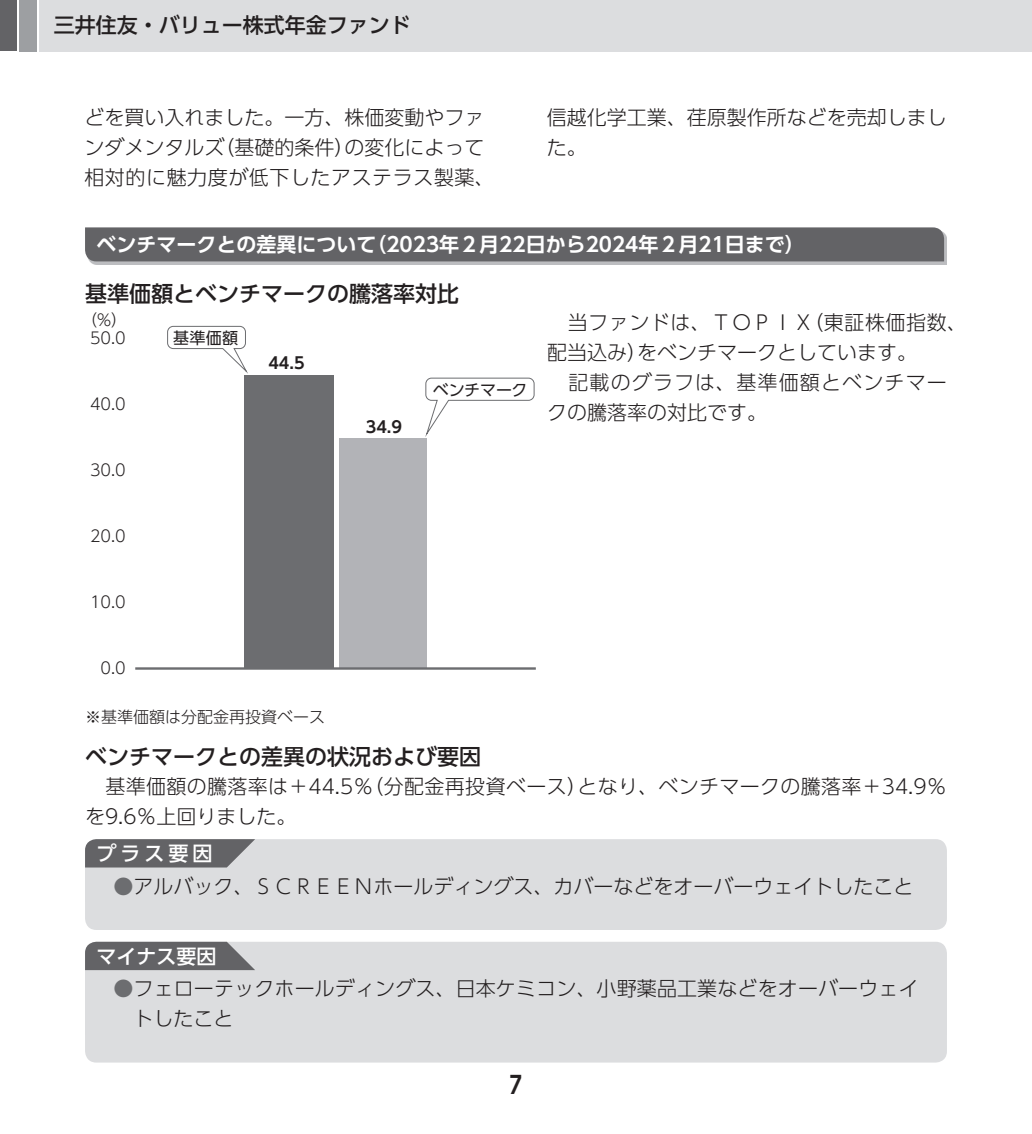
<style>
.page{position:relative;width:1032px;height:1134px;background:#fff}
.page>*{position:absolute;margin:0;border:0;box-sizing:border-box;transform-origin:0 0}
.t1{font:700 24px "UD Shin Go Pro De";color:#231f20}
.t2{font:500 22px "UD Shin Go Pro";color:#231f20}
.t3{font:500 21px "UD Shin Go Pro";color:#231f20}
.t4{font:300 20px/30px "UD Shin Go Pro";color:#231f20}
.t5{font:300 20px/30px "UD Shin Go Pro";letter-spacing:.03em;color:#231f20}
.t6{font:700 20px "UD Shin Go Pro De";color:#fff}
.t7{font:500 20px "UD Shin Go Pro";color:#fff}
.t8{font:300 16px "UD Shin Go Pro";color:#231f20}
.t9{font:16px "UD Shin Go Pro";letter-spacing:-.005em;color:#231f20}
.t10{font:700 16px "UD Shin Go Pro De";color:#231f20}
.s1{color:#6c6d70}
</style>
<div class="page">
<div style="left:0;top:0;width:17px;height:51px;background:#636366"></div>
<div style="left:20px;top:0;width:17px;height:51px;background:#9d9fa2"></div>
<div style="left:40px;top:0;width:992px;height:51px;background:#dcdddf"></div>
<div style="left:88px;top:230px;width:859px;height:34px;background:linear-gradient(to right,#bcbdc0,#bcbdc0)"></div>
<div style="left:85px;top:227px;width:859px;height:34px;background:#636366"></div>
<div style="left:244px;top:375px;width:89px;height:293px;background:#6c6d70"></div>
<svg style="left:425px;top:377px;width:110px;height:60px"></svg>
<svg style="left:167px;top:325px;width:81px;height:49px"></svg>
<div style="left:339px;top:438px;width:88px;height:230px;background:#b2b3b7"></div>
<hr style="left:135px;top:667px;width:401px;height:3px;background:#6c6d70">
<div style="left:85px;top:867px;width:862px;height:35px;background:#dcdddf"></div>
<div style="left:85px;top:970px;width:862px;height:64px;background:#dcdddf"></div>
<svg style="left:85px;top:839px;width:862px;height:28px;background:#c6c7c9"></svg>
<div style="left:85px;top:902px;width:862px;height:28px;background:#dcdddf"></div>
<svg style="left:85px;top:942px;width:862px;height:28px;background:#c6c7c9"></svg>
<div style="left:85px;top:1034px;width:862px;height:28px;background:#dcdddf"></div>
<p class="t3" style="left:54px;top:8px;width:359px">三井住友・バリュー株式年金ファンド</p>
<p class="t4" style="left:84px;top:102px;width:412px">どを買い入れました。一方、株価変動やファンダメンタルズ（基礎的条件）の変化によって相対的に魅力度が低下したアステラス製薬、</p>
<p class="t4" style="left:547px;top:102px;width:401px">信越化学工業、荏原製作所などを売却しました。</p>
<p class="t6" style="left:96px;top:228px;width:710px">ベンチマークとの差異について（2023年２月22日から2024年２月21日まで）</p>
<p class="t2" style="left:85px;top:276px;width:375px">基準価額とベンチマークの騰落率対比</p>
<p class="t8" style="left:81px;top:307px;width:48px">（％）</p>
<p class="t10" style="left:268px;top:350px;width:38px">44.5</p>
<p class="t9" style="left:433px;top:377px;width:96px">ベンチマーク</p>
<p class="t5" style="left:547px;top:306px;width:421px">　当ファンドは、ＴＯＰＩＸ（東証株価指数、配当込み）をベンチマークとしています。<br>　記載のグラフは、基準価額とベンチマークの騰落率の対比です。</p>
<p class="t9" style="left:173px;top:325px;width:66px">基準価額</p>
<p class="t8" style="left:90px;top:325px;width:37px">50.0</p>
<p class="t8" style="left:90px;top:391px;width:37px">40.0</p>
<p class="t10" style="left:366px;top:414px;width:38px">34.9</p>
<p class="t8" style="left:90px;top:457px;width:37px">30.0</p>
<p class="t8" style="left:90px;top:523px;width:37px">20.0</p>
<p class="t8" style="left:90px;top:589px;width:37px">10.0</p>
<p class="t8" style="left:101px;top:655px;width:27px">0.0</p>
<p class="t8" style="left:85px;top:704px;width:241px">※基準価額は分配金再投資ベース</p>
<p class="t2" style="left:85px;top:738px;width:397px">ベンチマークとの差異の状況および要因</p>
<p class="t4" style="left:85px;top:770px;width:863px">　基準価額の騰落率は＋44.5％（分配金再投資ベース）となり、ベンチマークの騰落率＋34.9％を9.6％上回りました。</p>
<p class="t7" style="left:96px;top:837px;width:117px">プラス要因</p>
<p class="t4" style="left:113px;top:870px;width:801px"><span class="s1">●</span>アルバック、ＳＣＲＥＥＮホールディングス、カバーなどをオーバーウェイトしたこと</p>
<p class="t7" style="left:96px;top:940px;width:121px">マイナス要因</p>
<p class="t4" style="left:133px;top:973px;width:787px;text-indent:-20px"><span class="s1">●</span>フェローテックホールディングス、日本ケミコン、小野薬品工業などをオーバーウェイトしたこと</p>
<p class="t1" style="left:510px;top:1065px;width:14px">7</p>
</div>
